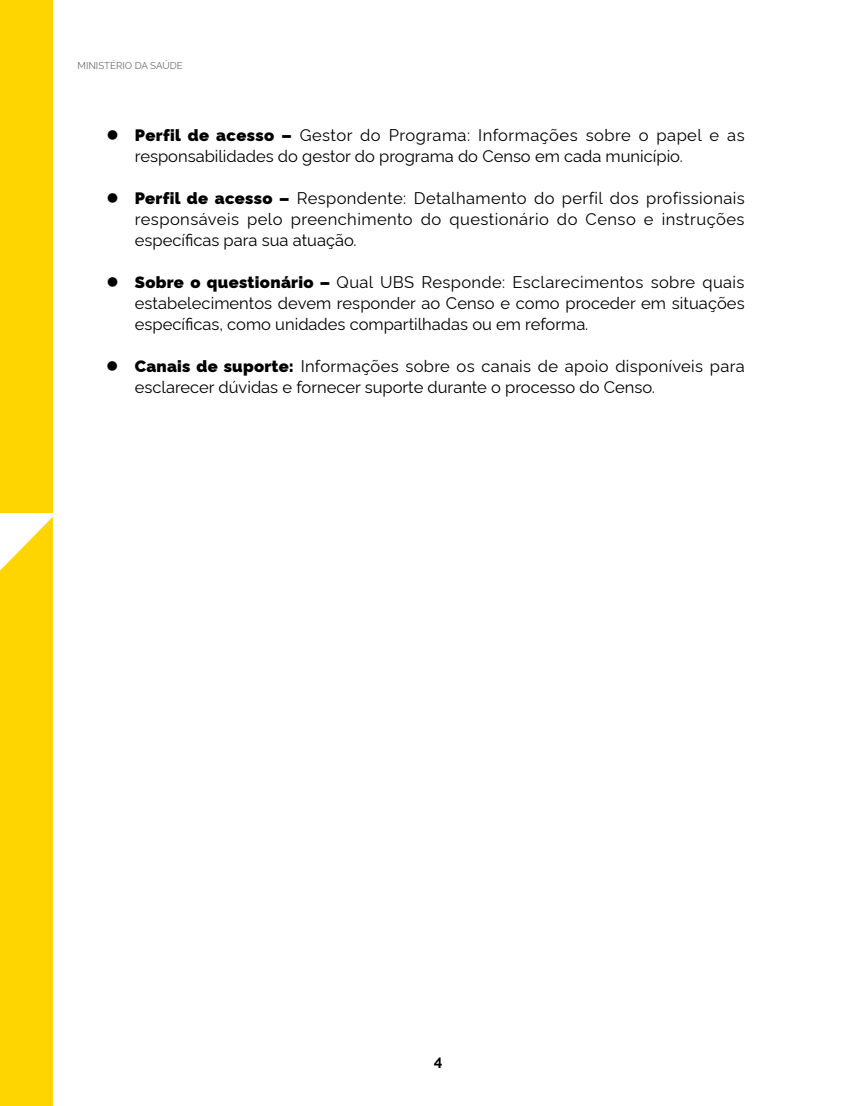
<style>
.page{position:relative;width:851px;height:1106px;background:#fff}
.page>*{position:absolute;margin:0;border:0;box-sizing:border-box;transform-origin:0 0}
.t1{font:16.5px/21px "Rawline";color:#000}
.t2{font:700 15px "Rawline";color:#000}
.t3{font:9.75px "Rawline";color:#706f6f}
.s1{font-weight:900}
</style>
<div class="page">
<div style="left:0;top:0;width:53px;height:512px;background:#ffd500"></div>
<div style="left:0;top:517px;width:53px;height:589px;background:#ffd500"></div>
<p class="t3" style="left:77px;top:58px;width:107px">Ministério da Saúde</p>
<p class="t1" style="left:135px;top:123px;width:611px"><span class="s1">Perfil de acesso –</span> Gestor do Programa: I nformações sobre o papel e as responsabilidades do gestor do programa do Censo em cada município.</p>
<p class="t1" style="left:135px;top:186px;width:611px;text-align:justify"><span class="s1">Perfil de acesso –</span> Respondente: Detalhamento do perfil dos profissionais responsáveis pelo preenchimento do questionário do Censo e instruções específicas para sua atuação.</p>
<p class="t1" style="left:135px;top:270px;width:611px;text-align:justify"><span class="s1">Sobre o questionário –</span> Qual UBS Responde: Esclarecimentos sobre quais estabelecimentos devem responder ao Censo e como proceder em situações específicas, como unidades compartilhadas ou em reforma.</p>
<p class="t1" style="left:135px;top:354px;width:611px"><span class="s1">Canais de suporte:</span> I nformações sobre os canais de apoio disponíveis para esclarecer dúvidas e fornecer suporte durante o processo do Censo.</p>
<p class="t2" style="left:434px;top:1051px;width:10px">4</p>
</div>
